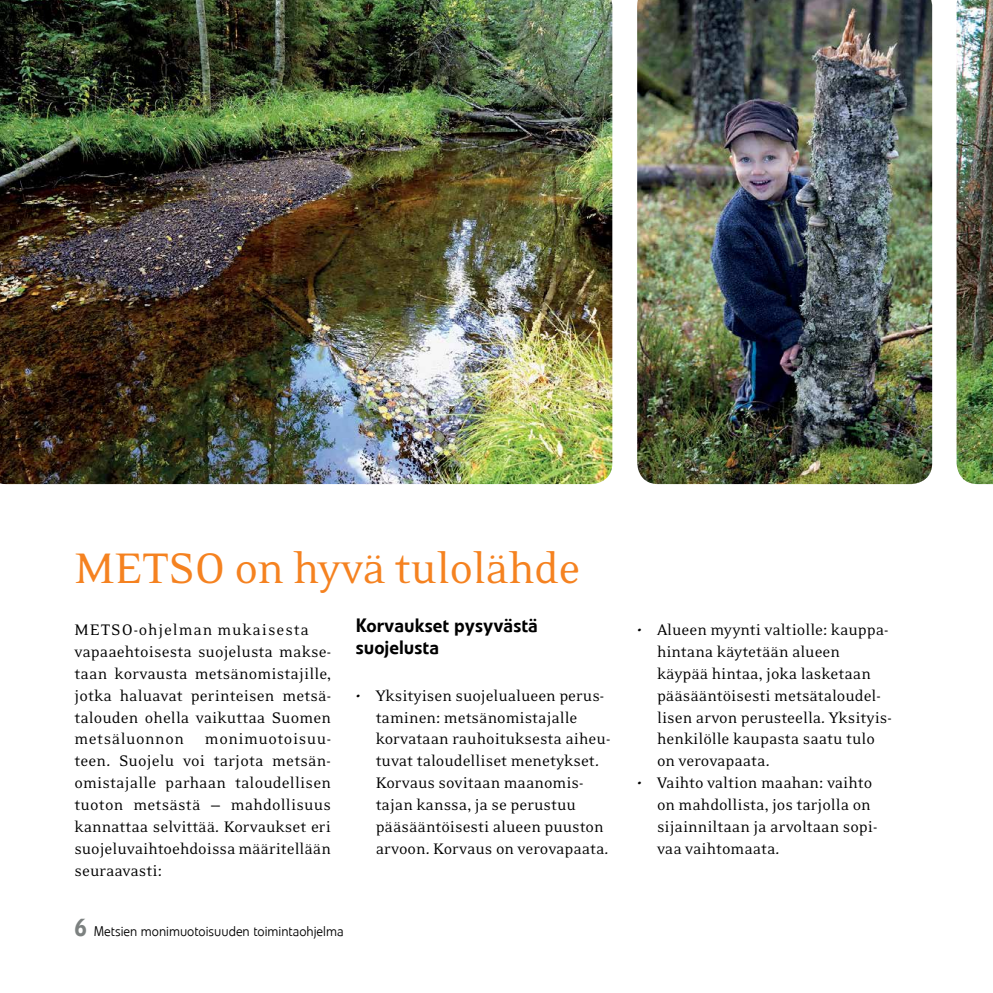
<style>
.page{position:relative;width:993px;height:993px;background:#fff}
.page>*{position:absolute;margin:0;border:0;box-sizing:border-box;transform-origin:0 0}
.t1{font:49px "Eidetic Neo OT";letter-spacing:-.015em;color:#f58220}
.t2{font:500 19.25px/21.9px "Veto Com";color:#000}
.t3{font:17.5px/21.9px "Eidetic Neo OT";color:#000}
.t4{font:17.5px "Eidetic Neo OT";letter-spacing:.05em;color:#000}
.t5{font:300 14px "Veto Com";color:#000}
.s1{font-weight:500;font-size:24.5px;color:#7c8180}
</style>
<div class="page">
<img style="left:956px;top:0;width:36px;height:484px">
<img style="left:0;top:0;width:612px;height:484px">
<img style="left:637px;top:0;width:294px;height:484px">
<h1 class="t1" style="left:74px;top:543px;width:507px">METSO on hyvä tulolähde</h1>
<p class="t4" style="left:74px;top:620px;width:236px">METSO-ohjelman mukaisesta</p>
<p class="t2" style="left:356px;top:614px;width:184px">Korvaukset pysyvästä suojelusta</p>
<p class="t3" style="left:375px;top:684px;width:236px;text-indent:-20px">• Yksityisen suojelualueen perus&shy;taminen: metsänomistajalle korvataan rauhoituksesta aiheu&shy;tuvat taloudelliset menetykset.<br>Korvaus sovitaan maanomis&shy;tajan kanssa, ja se perustuu pääsääntöisesti alueen puuston arvoon. Korvaus on verovapaata.</p>
<p class="t3" style="left:74px;top:640px;width:258px;text-align:justify">vapaaehtoisesta suojelusta makse&shy;taan korvausta metsänomistajille, jotka haluavat perinteisen metsä&shy;talouden ohella vaikuttaa Suomen metsäluonnon monimuotoisuu&shy;teen. Suojelu voi tarjota metsän&shy;omistajalle parhaan taloudellisen tuoton metsästä — mahdollisuus kannattaa selvittää. Korvaukset eri suojeluvaihtoehdoissa määritellään seuraavasti:</p>
<p class="t5" style="left:74px;top:922px;width:270px"><span class="s1">6</span> Metsien monimuotoisuuden toimintaohjelma</p>
<p class="t3" style="left:656px;top:619px;width:236px;text-indent:-20px">• Alueen myynti valtiolle: kauppa&shy;hintana käytetään alueen käypää hintaa, joka lasketaan pääsääntöisesti metsätaloudel&shy;lisen arvon perusteella. Yksityis&shy;henkilölle kaupasta saatu tulo on verovapaata.</p>
<p class="t3" style="left:656px;top:772px;width:222px;text-indent:-20px">• Vaihto valtion maahan: vaihto on mahdollista, jos tarjolla on sijainniltaan ja arvoltaan sopi&shy;vaa vaihtomaata.</p>
</div>
